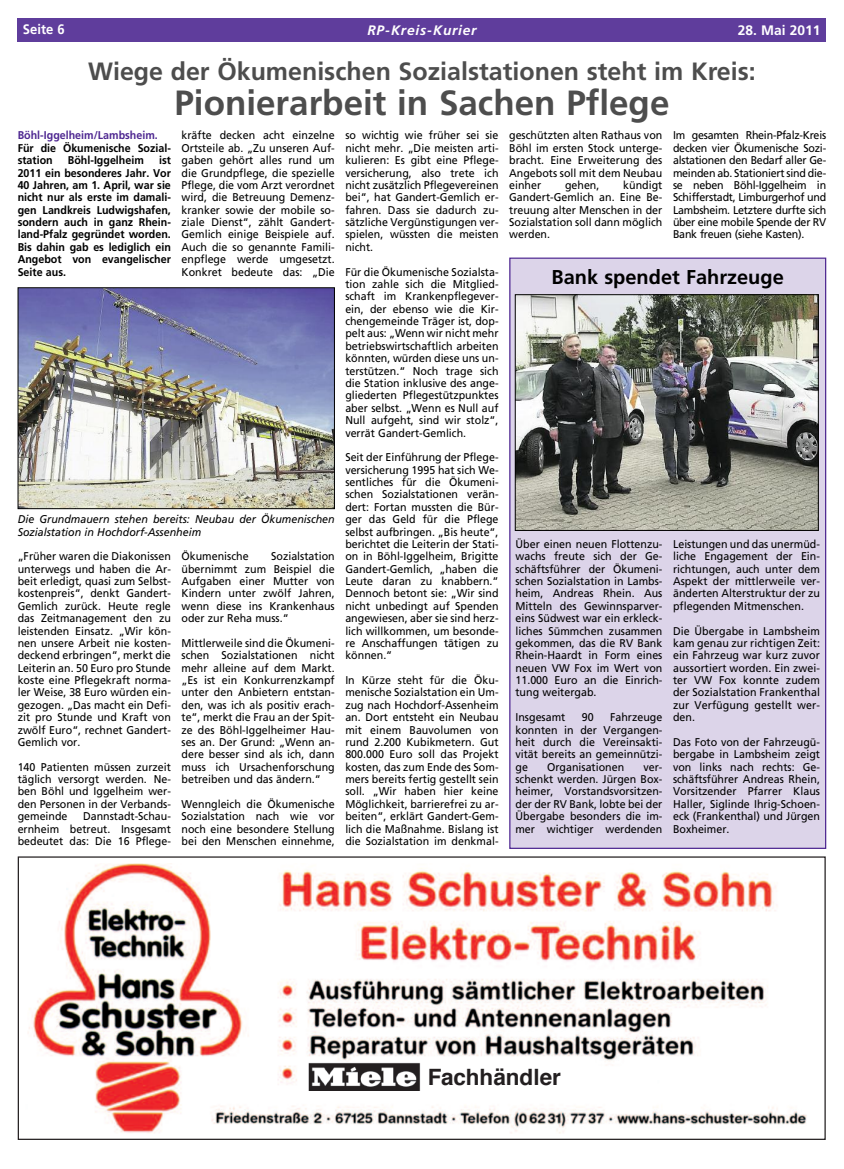
<style>
.page{position:relative;width:844px;height:1169px;background:#fff}
.page>*{position:absolute;margin:0;border:0;box-sizing:border-box;transform-origin:0 0}
.t1{font:700 35px "Frutiger";color:#4d4d4d}
.t2{font:700 25px "Frutiger";color:#4d4d4d}
.t3{font:700 22.5px "Helvetica";color:#231f20}
.t4{font:700 20px "Frutiger";color:#000}
.t5{font:italic 700 13.75px "Frutiger";letter-spacing:.055em;color:#fff}
.t6{font:700 13.75px "Frutiger";color:#fff}
.t7{font:700 13.75px "Frutiger";color:#fff;scale:.95 1}
.t8{font:11.25px/12.4px "Frutiger";color:#000;text-align:justify;scale:.95 1}
.t9{font:700 11.25px/12.4px "Frutiger";color:#000;scale:.95 1}
.t10{font:italic 11.25px/12.4px "Frutiger";color:#000;scale:.95 1}
.t11{font:700 11.25px "Frutiger";color:#4e2791;scale:.95 1}
</style>
<div class="page">
<div style="left:18px;top:18px;width:808px;height:24px;background:#5f3d9c"></div>
<div style="left:510px;top:259px;width:315px;height:589px;background:#dcd4e9"></div>
<img style="left:517px;top:296px;width:300px;height:233px">
<div style="left:515px;top:294px;width:304px;height:237px;border:1px solid #000"></div>
<img style="left:20px;top:289px;width:313px;height:218px">
<div style="left:18px;top:287px;width:317px;height:222px;border:1px solid #000"></div>
<img style="left:28px;top:864px;width:779px;height:269px">
<img style="left:308px;top:1063px;width:112px;height:28px">
<p class="t7" style="left:23px;top:23px;width:45px">Seite 6</p>
<p class="t5" style="left:367px;top:24px;width:111px">RP-Kreis-Kurier</p>
<p class="t6" style="left:738px;top:24px;width:84px">28. Mai 2011</p>
<h2 class="t2" style="left:88px;top:61px;width:669px">Wiege der Ökumenischen Sozialstationen steht im Kreis:</h2>
<h1 class="t1" style="left:174px;top:88px;width:496px">Pionierarbeit in Sachen Pflege</h1>
<p class="t11" style="left:18px;top:131px;width:149px">Böhl-Iggelheim/Lambsheim.</p>
<p class="t9" style="left:18px;top:143px;width:163px">Für die Ökumenische Sozial&shy;station</p>
<p class="t9" style="left:68px;top:155px;width:81px">Böhl-Iggelheim</p>
<p class="t9" style="left:18px;top:155px;width:163px;text-align:justify;text-indent:141px">ist 2011 ein besonderes Jahr. Vor 40 Jahren, am 1. April, war sie nicht nur als erste im damali&shy;gen Landkreis Ludwigshafen, sondern auch in ganz Rhein&shy;land-Pfalz gegründet worden.<br>Bis dahin gab es lediglich ein Angebot von evangelischer Seite aus.</p>
<p class="t8" style="left:182px;top:130px;width:163px">kräfte decken acht einzelne Ortsteile ab. „Zu unseren Auf&shy;gaben gehört alles rund um die Grundpflege, die spezielle Pflege, die vom Arzt verordnet wird, die Betreuung Demenz&shy;kranker sowie der mobile so&shy;ziale Dienst“, zählt Gandert-Gemlich einige Beispiele auf.<br>Auch die so genannte Famili&shy;enpflege werde umgesetzt.<br>Konkret bedeute das: „Die</p>
<p class="t10" style="left:18px;top:514px;width:335px">Die Grundmauern stehen bereits: Neubau der Ökumenischen<br>Sozialstation in Hochdorf-Assenheim</p>
<p class="t8" style="left:18px;top:551px;width:163px">„Früher waren die Diakonissen unterwegs und haben die Ar&shy;beit erledigt, quasi zum Selbst&shy;kostenpreis“, denkt Gandert-Gemlich zurück. Heute regle das Zeitmanagement den zu leistenden Einsatz. „Wir kön&shy;nen unsere Arbeit nie kosten&shy;deckend erbringen“, merkt die Leiterin an. 50 Euro pro Stunde koste eine Pflegekraft norma&shy;ler Weise, 38 Euro würden ein&shy;gezogen. „Das macht ein Defi&shy;zit pro Stunde und Kraft von zwölf Euro“, rechnet Gandert-Gemlich vor.</p>
<p class="t8" style="left:18px;top:761px;width:163px">140 Patienten müssen zurzeit täglich versorgt werden. Ne&shy;ben Böhl und Iggelheim wer&shy;den Personen in der Verbands&shy;gemeinde</p>
<p class="t8" style="left:18px;top:811px;width:163px;text-indent:65px">Dannstadt-Schau&shy;ernheim betreut. Insgesamt bedeutet das: Die 16 Pflege-</p>
<p class="t8" style="left:182px;top:551px;width:72px">Ökumenische</p>
<p class="t8" style="left:182px;top:551px;width:163px;text-indent:90px">Sozialstation übernimmt zum Beispiel die Aufgaben einer Mutter von Kindern unter zwölf Jahren, wenn diese ins Krankenhaus oder zur Reha muss.“</p>
<p class="t8" style="left:181px;top:638px;width:163px">Mittlerweile sind die Ökumeni&shy;schen Sozialstationen nicht mehr alleine auf dem Markt. „Es ist ein Konkurrenzkampf unter den Anbietern entstan&shy;den, was ich als positiv erach&shy;te“, merkt die Frau an der Spit&shy;ze des Böhl-Iggelheimer Hau&shy;ses an. Der Grund: „Wenn an&shy;dere besser sind als ich, dann muss ich Ursachenforschung betreiben und das ändern.“</p>
<p class="t8" style="left:181px;top:798px;width:163px">Wenngleich die Ökumenische Sozialstation nach wie vor noch eine besondere Stellung bei den Menschen einnehme,</p>
<p class="t8" style="left:345px;top:130px;width:163px">so wichtig wie früher sei sie nicht mehr. „Die meisten arti&shy;kulieren: Es gibt eine Pflege&shy;versicherung, also trete ich nicht zusätzlich Pflegevereinen bei“, hat Gandert-Gemlich er&shy;fahren. Dass sie dadurch zu&shy;sätzliche Vergünstigungen ver&shy;spielen, wüssten die meisten nicht.</p>
<p class="t8" style="left:345px;top:266px;width:163px">Für die Ökumenische Sozialsta&shy;tion zahle sich die Mitglied&shy;schaft im Krankenpflegever&shy;ein, der ebenso wie die Kir&shy;chengemeinde Träger ist, dop&shy;pelt aus: „Wenn wir nicht mehr betriebswirtschaftlich arbeiten könnten, würden diese uns un&shy;terstützen.“ Noch trage sich die Station inklusive des ange&shy;gliederten Pflegestützpunktes aber selbst. „Wenn es Null auf Null aufgeht, sind wir stolz“, verrät Gandert-Gemlich.</p>
<p class="t8" style="left:345px;top:452px;width:163px">Seit der Einführung der Pflege&shy;versicherung 1995 hat sich We&shy;sentliches für die Ökumeni&shy;schen Sozialstationen verän&shy;dert: Fortan mussten die Bür&shy;ger das Geld für die Pflege selbst aufbringen. „Bis heute“, berichtet die Leiterin der Stati&shy;on in Böhl-Iggelheim, Brigitte Gandert-Gemlich, „haben die Leute daran zu knabbern.“ Dennoch betont sie: „Wir sind nicht unbedingt auf Spenden angewiesen, aber sie sind herz&shy;lich willkommen, um besonde&shy;re Anschaffungen tätigen zu können.“</p>
<p class="t8" style="left:345px;top:675px;width:163px">In Kürze steht für die Öku&shy;menische Sozialstation ein Um&shy;zug nach Hochdorf-Assenheim an. Dort entsteht ein Neubau mit einem Bauvolumen von rund 2.200 Kubikmetern. Gut 800.000 Euro soll das Projekt kosten, das zum Ende des Som&shy;mers bereits fertig gestellt sein soll. „Wir haben hier keine Möglichkeit, barrierefrei zu ar&shy;beiten“, erklärt Gandert-Gem&shy;lich die Maßnahme. Bislang ist die Sozialstation im denkmal-</p>
<p class="t8" style="left:509px;top:130px;width:163px">geschützten alten Rathaus von Böhl im ersten Stock unterge&shy;bracht. Eine Erweiterung des Angebots soll mit dem Neubau einher</p>
<p class="t8" style="left:509px;top:180px;width:163px;text-indent:114px">kündigt Gandert-Gemlich an. Eine Be&shy;treuung alter Menschen in der Sozialstation soll dann möglich werden.</p>
<p class="t8" style="left:565px;top:180px;width:38px">gehen,</p>
<p class="t8" style="left:673px;top:130px;width:163px">Im gesamten Rhein-Pfalz-Kreis decken vier Ökumenische Sozi&shy;alstationen den Bedarf aller Ge&shy;meinden ab. Stationiert sind die&shy;se neben Böhl-Iggelheim in Schifferstadt, Limburgerhof und Lambsheim. Letztere durfte sich über eine mobile Spende der RV Bank freuen (siehe Kasten).</p>
<h3 class="t4" style="left:552px;top:269px;width:234px">Bank spendet Fahrzeuge</h3>
<p class="t8" style="left:515px;top:539px;width:156px">Über einen neuen Flottenzu&shy;wachs freute sich der Ge&shy;schäftsführer der Ökumeni&shy;schen Sozialstation in Lambs&shy;heim, Andreas Rhein. Aus Mitteln des Gewinnsparver&shy;eins Südwest war ein erkleck&shy;liches Sümmchen zusammen gekommen, das die RV Bank Rhein-Haardt in Form eines neuen VW Fox im Wert von 11.000 Euro an die Einrich&shy;tung weitergab.</p>
<p class="t8" style="left:515px;top:712px;width:54px">Insgesamt</p>
<p class="t8" style="left:582px;top:712px;width:14px">90</p>
<p class="t8" style="left:515px;top:712px;width:156px;text-indent:95px">Fahrzeuge konnten in der Vergangen&shy;heit durch die Vereinsakti&shy;vität bereits an gemeinnützi&shy;ge</p>
<p class="t8" style="left:547px;top:761px;width:83px">Organisationen</p>
<p class="t8" style="left:515px;top:761px;width:156px;text-indent:128px">ver&shy;schenkt werden. Jürgen Box&shy;heimer, Vorstandsvorsitzen&shy;der der RV Bank, lobte bei der Übergabe besonders die im&shy;mer wichtiger werdenden</p>
<p class="t8" style="left:673px;top:539px;width:156px">Leistungen und das unermüd&shy;liche Engagement der Ein&shy;richtungen, auch unter dem Aspekt der mittlerweile ver&shy;änderten Alterstruktur der zu pflegenden Mitmenschen.</p>
<p class="t8" style="left:673px;top:625px;width:156px">Die Übergabe in Lambsheim kam genau zur richtigen Zeit: ein Fahrzeug war kurz zuvor aussortiert worden. Ein zwei&shy;ter VW Fox konnte zudem der Sozialstation Frankenthal zur Verfügung gestellt wer&shy;den.</p>
<p class="t8" style="left:673px;top:737px;width:156px">Das Foto von der Fahrzeugü&shy;bergabe in Lambsheim zeigt von links nach rechts: Ge&shy;schäftsführer Andreas Rhein, Vorsitzender Pfarrer Klaus Haller, Siglinde Ihrig-Schoen&shy;eck (Frankenthal) und Jürgen Boxheimer.</p>
<h3 class="t3" style="left:428px;top:1067px;width:135px">Fachhändler</h3>
</div>
